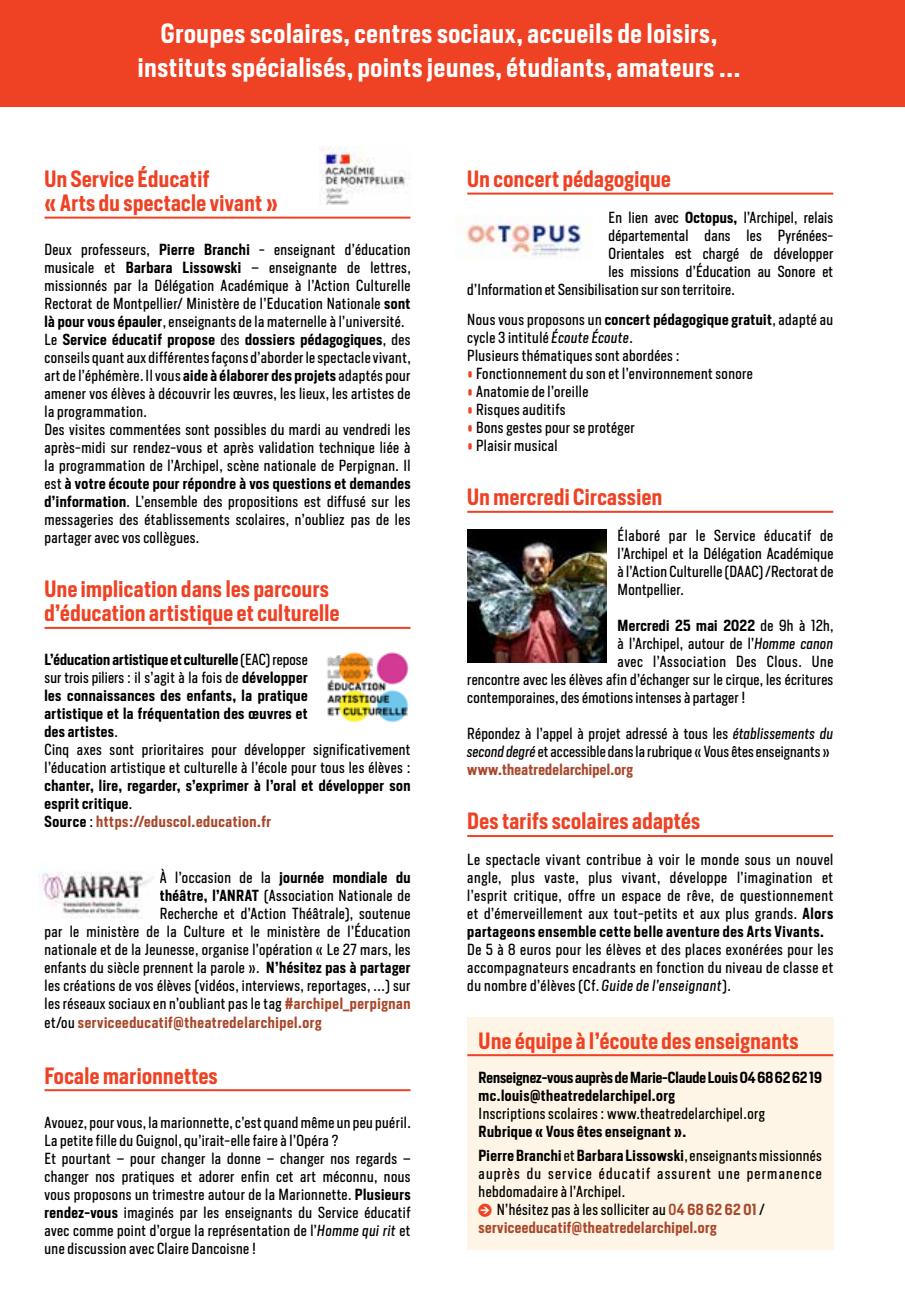
<style>
.page{position:relative;width:905px;height:1310px;background:#fff}
.page>*{position:absolute;margin:0;border:0;box-sizing:border-box;transform-origin:0 0}
.t1{font:600 26px/34px "Heron Sans Cond";letter-spacing:.03em;color:#fff;text-align:center}
.t2{font:600 22px/24px "Heron Sans Cond";letter-spacing:.02em;color:#ef4123}
.t3{font:15px/18px "Heron Sans Cond";letter-spacing:.03em;color:#000}
.t4{font:600 15px/18px "Heron Sans Cond";letter-spacing:.03em;color:#000}
.t5{font:15px/18px "Heron Sans Cond";letter-spacing:.01em;color:#000}
.t6{font:600 15px/18px "Heron Sans Cond";color:#000}
.t7{font:600 15px "Heron Sans Cond";letter-spacing:.04em;color:#a8482b}
.s1{font-weight:600}
.s2{font-weight:400}
.s3{color:#a8482b}
.s4{font-weight:600;color:#a8482b}
.s5{font-weight:400;color:#000}
.s6{font-style:italic}
.s7{color:#ef4123}
.s8{font-family:"Arrowstfb";font-size:14px;color:#ef4123}
.s9{font-weight:500;color:#a8482b}
</style>
<div class="page">
<div style="left:467px;top:1017px;width:366px;height:232px;background:#fff5e6"></div>
<div style="left:0;top:0;width:904px;height:107px;background:#ef4123"></div>
<hr style="left:44px;top:216px;width:366px;height:2px;background:#ef4123">
<hr style="left:44px;top:626px;width:366px;height:2px;background:#ef4123">
<hr style="left:44px;top:1088px;width:366px;height:2px;background:#ef4123">
<hr style="left:467px;top:192px;width:366px;height:2px;background:#ef4123">
<hr style="left:467px;top:510px;width:366px;height:2px;background:#ef4123">
<hr style="left:467px;top:834px;width:366px;height:2px;background:#ef4123">
<hr style="left:467px;top:1053px;width:366px;height:2px;background:#ef4123">
<img style="left:319px;top:147px;width:91px;height:58px">
<img style="left:455px;top:215px;width:137px;height:44px">
<img style="left:327px;top:652px;width:82px;height:71px">
<img style="left:40px;top:872px;width:114px;height:46px">
<img style="left:467px;top:529px;width:139px;height:133px">
<h1 class="t1" style="left:138px;top:16px;width:604px">Groupes scolaires, centres sociaux, accueils de loisirs, instituts spécialisés, points jeunes, étudiants, amateurs ...</h1>
<h2 class="t2" style="left:44px;top:167px;width:235px">Un Service Éducatif<br>« Arts du spectacle vivant »</h2>
<p class="t3" style="left:44px;top:240px;width:368px">Deux professeurs, <span class="s1">Pierre Branchi</span> - enseignant d’éducation musicale et <span class="s1">Barbara Lissowski</span> – enseignante de lettres, missionnés par la Délégation Académique à l’Action Culturelle Rectorat de Montpellier/ Ministère de l’Education Nationale <span class="s1">sont là pour vous épauler</span>, enseignants de la maternelle à l’université.<br>Le <span class="s1">Service éducatif propose</span> des <span class="s1">dossiers pédagogiques</span>, des conseils quant aux différentes façons d’aborder le spectacle vivant, art de l’éphémère. Il vous <span class="s1">aide à élaborer des projets</span> adaptés pour amener vos élèves à découvrir les œuvres, les lieux, les artistes de la programmation.<br>Des visites commentées sont possibles du mardi au vendredi les après-midi sur rendez-vous et après validation technique liée à la programmation de l’Archipel, scène nationale de Perpignan. Il est <span class="s1">à votre écoute pour répondre à vos questions et demandes d’information</span>. L’ensemble des propositions est diffusé sur les messageries des établissements scolaires, n’oubliez pas de les partager avec vos collègues.</p>
<h2 class="t2" style="left:44px;top:577px;width:296px">Une implication dans les parcours d’éducation artistique et culturelle</h2>
<p class="t3" style="left:44px;top:650px;width:367px"><span class="s1">L’éducation artistique et culturelle</span> (EAC) repose<br>sur trois piliers : il s’agit à la fois de <span class="s1">développer<br>les connaissances des enfants, la pratique<br>artistique et la fréquentation des œuvres et<br>des artistes</span>.<br>Cinq axes sont prioritaires pour développer significativement l’éducation artistique et culturelle à l’école pour tous les élèves :</p>
<p class="t4" style="left:44px;top:776px;width:367px">chanter, lire, regarder, s’exprimer à l’oral et développer son esprit critique<span class="s2">.<br></span>Source <span class="s2">:</span> <span class="s3">https://eduscol.education.fr</span></p>
<p class="t4" style="left:160px;top:868px;width:252px"><span class="s2">À l’occasion de la</span> journée mondiale du</p>
<p class="t3" style="left:160px;top:886px;width:252px"><span class="s1">théâtre, l’ANRAT</span> (Association Nationale de</p>
<p class="t3" style="left:160px;top:904px;width:252px">Recherche et d’Action Théâtrale), soutenue</p>
<p class="t3" style="left:44px;top:922px;width:367px">par le ministère de la Culture et le ministère de l’Éducation</p>
<p class="t3" style="left:44px;top:940px;width:367px">nationale et de la Jeunesse, organise l’opération « Le 27 mars, les</p>
<p class="t3" style="left:44px;top:958px;width:367px">enfants du siècle prennent la parole ». <span class="s1">N’hésitez pas à partager</span></p>
<p class="t3" style="left:44px;top:976px;width:367px">les créations de vos élèves (vidéos, interviews, reportages, ...) sur</p>
<p class="t3" style="left:44px;top:994px;width:367px">les réseaux sociaux en n’oubliant pas le tag <span class="s4">#archipel_perpignan</span></p>
<p class="t7" style="left:44px;top:1012px;width:278px"><span class="s5">et/ou</span> serviceeducatif@theatredelarchipel.org</p>
<h2 class="t2" style="left:44px;top:1063px;width:175px">Focale marionnettes</h2>
<p class="t3" style="left:44px;top:1112px;width:367px">Avouez, pour vous, la marionnette, c’est quand même un peu puéril.<br>La petite fille du Guignol, qu’irait-elle faire à l’Opéra ?<br>Et pourtant – pour changer la donne – changer nos regards – changer nos pratiques et adorer enfin cet art méconnu, nous vous proposons un trimestre autour de la Marionnette. <span class="s1">Plusieurs rendez-vous</span> imaginés par les enseignants du Service éducatif avec comme point d’orgue la représentation de l’<span class="s6">Homme qui rit</span> et une discussion avec Claire Dancoisne !</p>
<h2 class="t2" style="left:467px;top:167px;width:205px">Un concert pédagogique</h2>
<p class="t3" style="left:608px;top:208px;width:226px">En lien avec <span class="s1">Octopus,</span> l’Archipel, relais</p>
<p class="t3" style="left:608px;top:226px;width:226px">départemental dans les Pyrénées-</p>
<p class="t3" style="left:608px;top:244px;width:226px">Orientales est chargé de développer</p>
<p class="t3" style="left:608px;top:262px;width:226px">les missions d’Éducation au Sonore et</p>
<p class="t3" style="left:467px;top:280px;width:269px">d’Information et Sensibilisation sur son territoire.</p>
<p class="t3" style="left:467px;top:310px;width:367px">Nous vous proposons un <span class="s1">concert pédagogique gratuit</span>, adapté au cycle 3 intitulé <span class="s6">Écoute Écoute</span>.<br>Plusieurs thématiques sont abordées :</p>
<p class="t3" style="left:467px;top:364px;width:287px"><span class="s7">•</span> Fonctionnement du son et l’environnement sonore</p>
<p class="t3" style="left:467px;top:382px;width:123px"><span class="s7">•</span> Anatomie de l’oreille</p>
<p class="t3" style="left:467px;top:400px;width:100px"><span class="s7">•</span> Risques auditifs</p>
<p class="t3" style="left:467px;top:418px;width:169px"><span class="s7">•</span> Bons gestes pour se protéger</p>
<p class="t3" style="left:467px;top:436px;width:92px"><span class="s7">•</span> Plaisir musical</p>
<h2 class="t2" style="left:467px;top:485px;width:196px">Un mercredi Circassien</h2>
<p class="t3" style="left:617px;top:526px;width:217px;text-align:justify">Élaboré par le Service éducatif de l’Archipel et la Délégation Académique à l’Action Culturelle (DAAC) /Rectorat de Montpellier.</p>
<p class="t4" style="left:617px;top:616px;width:217px">Mercredi 25 mai 2022 <span class="s2">de 9h à 12h,</span></p>
<p class="t3" style="left:617px;top:634px;width:217px">à l’Archipel, autour de l’<span class="s6">Homme canon</span></p>
<p class="t3" style="left:617px;top:652px;width:217px">avec l’Association Des Clous. Une</p>
<p class="t3" style="left:467px;top:670px;width:367px">rencontre avec les élèves afin d’échanger sur le cirque, les écritures</p>
<p class="t3" style="left:467px;top:688px;width:280px">contemporaines, des émotions intenses à partager !</p>
<p class="t5" style="left:467px;top:724px;width:367px">Répondez à l’appel à projet adressé à tous les <span class="s6">établissements du second degré</span> et accessible dans la rubrique « Vous êtes enseignants » <span class="s4">www.theatredelarchipel.org</span></p>
<h2 class="t2" style="left:467px;top:809px;width:234px">Des tarifs scolaires adaptés</h2>
<p class="t3" style="left:467px;top:850px;width:367px;text-align:justify">Le spectacle vivant contribue à voir le monde sous un nouvel angle, plus vaste, plus vivant, développe l’imagination et l’esprit critique, offre un espace de rêve, de questionnement et d’émerveillement aux tout-petits et aux plus grands. <span class="s1">Alors partageons ensemble cette belle aventure des Arts Vivants.</span></p>
<p class="t3" style="left:467px;top:940px;width:367px;text-align:justify">De 5 à 8 euros pour les élèves et des places exonérées pour les accompagnateurs encadrants en fonction du niveau de classe et du nombre d’élèves (Cf. <span class="s6">Guide de l’enseignant</span>).</p>
<h2 class="t2" style="left:478px;top:1028px;width:321px">Une équipe à l’écoute des enseignants</h2>
<p class="t6" style="left:478px;top:1067px;width:345px">Renseignez-vous auprès de Marie-Claude Louis 04 68 62 62 19 mc.louis@theatredelarchipel.org</p>
<p class="t3" style="left:478px;top:1103px;width:287px">Inscriptions scolaires : www.theatredelarchipel.org</p>
<p class="t4" style="left:478px;top:1118px;width:345px;line-height:24px">Rubrique « Vous êtes enseignant ».<br>Pierre Branchi <span class="s2">et</span> Barbara Lissowski<span class="s2">, enseignants missionnés</span></p>
<p class="t3" style="left:478px;top:1163px;width:345px">auprès du service éducatif assurent une permanence hebdomadaire à l’Archipel.<br><span class="s8">J</span> N’hésitez pas à les solliciter au <span class="s9">0</span><span class="s4">4 68 62 62 01</span> / <span class="s4">serviceeducatif@theatredelarchipel.org</span></p>
</div>
